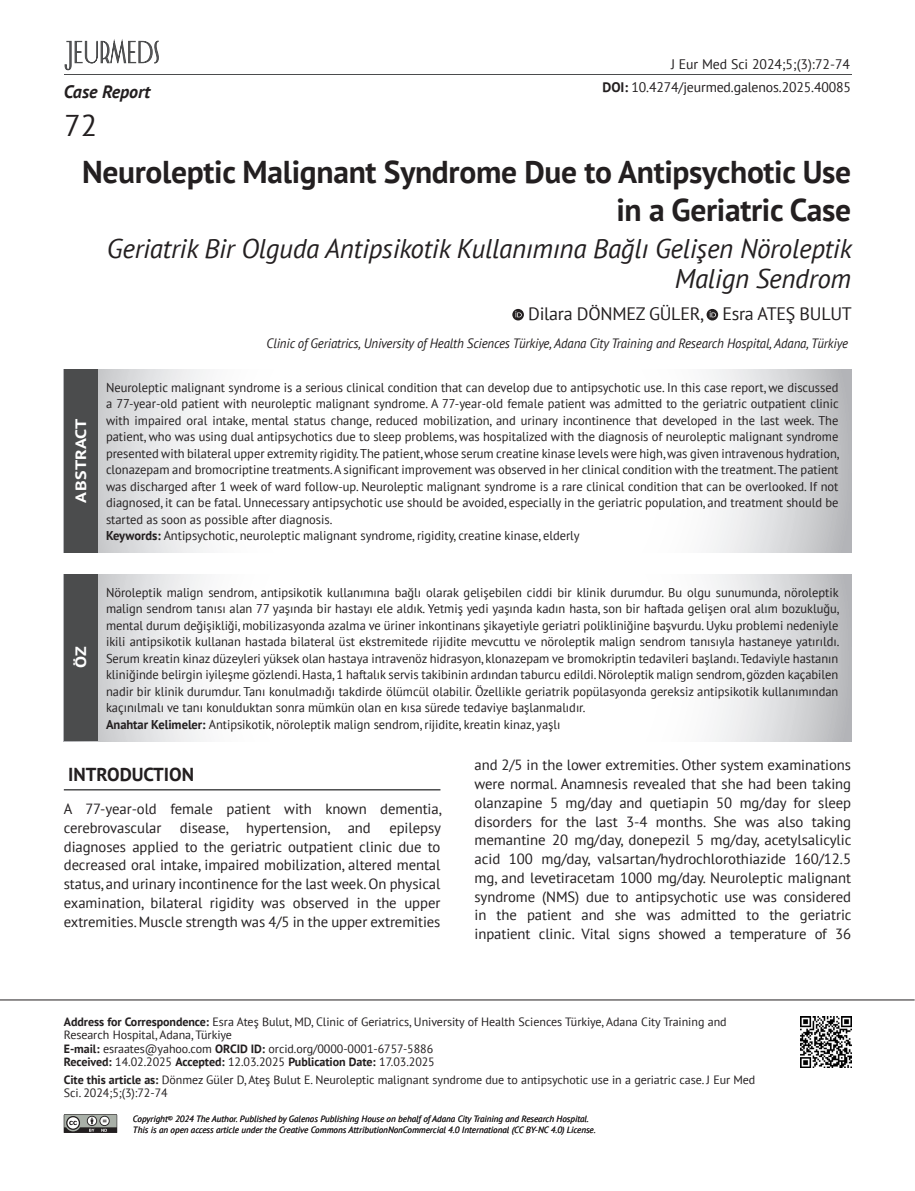
<style>
.page{position:relative;width:915px;height:1191px;background:#fff}
.page>*{position:absolute;margin:0;border:0;box-sizing:border-box;transform-origin:0 0}
._1__BASLIK{font:700 31.5px/37.8px "PT Sans";letter-spacing:-.01em;color:#231f20;text-align:right}
.t1{font:30px "PT Sans";color:#231f20}
._2__BASLIK{font:italic 27px/30px "PT Sans";letter-spacing:-.01em;color:#231f20;text-align:right}
.ARA_BASLIK{font:700 18.75px "PT Sans";color:#231f20}
.YAZARLAR{font:18px "PT Sans";letter-spacing:-.015em;color:#231f20}
.t2{font:italic 700 18px "PT Sans";color:#231f20}
.ABSTRACT{font:700 15px "PT Sans";letter-spacing:.01em;color:#fff;scale:1.2 1}
.YAZI{font:14.7px/18.8px "PT Sans";letter-spacing:-.005em;color:#231f20;text-align:justify}
.DOI{font:13.8px "PT Sans";letter-spacing:-.01em;color:#231f20}
.SAYFA_ARA{font:13.8px "PT Sans";color:#231f20}
.KURUMLAR{font:italic 13.5px "PT Sans";letter-spacing:-.01em;color:#231f20;scale:.95 1}
.OZET{font:12.75px/16.5px "PT Sans";letter-spacing:-.005em;color:#231f20;text-align:justify}
.ADRES-Y{font:12px/13.5px "PT Sans";letter-spacing:-.005em;color:#231f20}
.cite_as_yazı{font:12px/13.5px "PT Sans";letter-spacing:-.005em;color:#231f20}
.ADRES-Y-2{font:700 12px "PT Sans";letter-spacing:-.005em;color:#231f20}
.t3{font:italic 9px/10.5px "PT Sans";color:#231f20}
.s1{font-weight:700}
.s2{font-weight:400}
</style>
<div class="page">
<hr style="left:64px;top:75px;width:786px;height:1px;background:#4b4c4d">
<svg style="left:65px;top:39px;width:94px;height:31px"></svg>
<svg style="left:64px;top:1114px;width:53px;height:18px"></svg>
<hr style="left:0;top:999px;width:914px;height:1px;background:#231f20">
<img style="left:800px;top:1016px;width:50px;height:51px">
<svg style="left:512px;top:309px;width:11px;height:11px"></svg>
<svg style="left:515px;top:311px;width:6px;height:6px"></svg>
<svg style="left:706px;top:309px;width:12px;height:11px"></svg>
<svg style="left:709px;top:311px;width:6px;height:6px"></svg>
<svg style="left:63px;top:369px;width:787px;height:184px"></svg>
<svg style="left:63px;top:574px;width:787px;height:167px"></svg>
<div style="left:64px;top:369px;width:33px;height:184px;background:#4b4c4d"></div>
<div style="left:64px;top:574px;width:33px;height:167px;background:#4b4c4d"></div>
<hr style="left:64px;top:789px;width:376px;height:1px;background:#4b4c4d">
<h3 class="t2" style="left:64px;top:79px;width:88px">Case Report</h3>
<h2 class="t1" style="left:64px;top:106px;width:34px">72</h2>
<p class="SAYFA_ARA" style="left:670px;top:55px;width:180px">J Eur Med Sci 2024;5;(3):72-74</p>
<p class="DOI" style="left:602px;top:79px;width:250px"><span class="s1">DOI:</span> 10.4274/jeurmed.galenos.2025.40085</p>
<p class="_1__BASLIK" style="left:82px;top:152px;width:770px">Neuroleptic Malignant Syndrome Due to Antipsychotic Use in a Geriatric Case</p>
<p class="_2__BASLIK" style="left:107px;top:233px;width:746px">Geriatrik Bir Olguda Antipsikotik Kullanımına Bağlı Gelişen Nöroleptik<br>Malign Sendrom</p>
<p class="YAZARLAR" style="left:528px;top:302px;width:325px">Dilara DÖNMEZ GÜLER, Esra ATEŞ BULUT</p>
<p class="ABSTRACT" style="left:71px;top:502px;width:71px;rotate:-90deg">ABSTRACT</p>
<p class="ABSTRACT" style="left:71px;top:668px;width:20px;rotate:-90deg">ÖZ</p>
<p class="KURUMLAR" style="left:266px;top:334px;width:613px">Clinic of Geriatrics, University of Health Sciences Türkiye, Adana City Training and Research Hospital, Adana, Türkiye</p>
<p class="OZET" style="left:106px;top:378px;width:734px">Neuroleptic malignant syndrome is a serious clinical condition that can develop due to antipsychotic use. In this case report, we discussed a 77-year-old patient with neuroleptic malignant syndrome. A 77-year-old female patient was admitted to the geriatric outpatient clinic with impaired oral intake, mental status change, reduced mobilization, and urinary incontinence that developed in the last week. The patient, who was using dual antipsychotics due to sleep problems, was hospitalized with the diagnosis of neuroleptic malignant syndrome presented with bilateral upper extremity rigidity. The patient, whose serum creatine kinase levels were high, was given intravenous hydration, clonazepam and bromocriptine treatments. A significant improvement was observed in her clinical condition with the treatment. The patient was discharged after 1 week of ward follow-up. Neuroleptic malignant syndrome is a rare clinical condition that can be overlooked. If not diagnosed, it can be fatal. Unnecessary antipsychotic use should be avoided, especially in the geriatric population, and treatment should be started as soon as possible after diagnosis.</p>
<p class="OZET" style="left:106px;top:527px;width:475px"><span class="s1">Keywords:</span> Antipsychotic, neuroleptic malignant syndrome, rigidity, creatine kinase, elderly</p>
<p class="OZET" style="left:106px;top:583px;width:734px">Nöroleptik malign sendrom, antipsikotik kullanımına bağlı olarak gelişebilen ciddi bir klinik durumdur. Bu olgu sunumunda, nöroleptik malign sendrom tanısı alan 77 yaşında bir hastayı ele aldık. Yetmiş yedi yaşında kadın hasta, son bir haftada gelişen oral alım bozukluğu, mental durum değişikliği, mobilizasyonda azalma ve üriner inkontinans şikayetiyle geriatri polikliniğine başvurdu. Uyku problemi nedeniyle ikili antipsikotik kullanan hastada bilateral üst ekstremitede rijidite mevcuttu ve nöroleptik malign sendrom tanısıyla hastaneye yatırıldı.<br>Serum kreatin kinaz düzeyleri yüksek olan hastaya intravenöz hidrasyon, klonazepam ve bromokriptin tedavileri başlandı. Tedaviyle hastanın kliniğinde belirgin iyileşme gözlendi. Hasta, 1 haftalık servis takibinin ardından taburcu edildi. Nöroleptik malign sendrom, gözden kaçabilen nadir bir klinik durumdur. Tanı konulmadığı takdirde ölümcül olabilir. Özellikle geriatrik popülasyonda gereksiz antipsikotik kullanımından kaçınılmalı ve tanı konulduktan sonra mümkün olan en kısa sürede tedaviye başlanmalıdır.</p>
<p class="OZET" style="left:106px;top:715px;width:456px"><span class="s1">Anahtar Kelimeler:</span> Antipsikotik, nöroleptik malign sendrom, rijidite, kreatin kinaz, yaşlı</p>
<p class="ARA_BASLIK" style="left:68px;top:761px;width:127px">INTRODUCTION</p>
<p class="YAZI" style="left:64px;top:799px;width:379px">A 77-year-old female patient with known dementia, cerebrovascular</p>
<p class="YAZI" style="left:64px;top:818px;width:378px;text-indent:325px">epilepsy diagnoses applied to the geriatric outpatient clinic due to decreased oral intake, impaired mobilization, altered mental status, and urinary incontinence for the last week. On physical examination, bilateral rigidity was observed in the upper extremities. Muscle strength was 4/5 in the upper extremities</p>
<p class="YAZI" style="left:180px;top:818px;width:192px">disease, hypertension, and</p>
<p class="YAZI" style="left:474px;top:755px;width:378px">and 2/5 in the lower extremities. Other system examinations were normal. Anamnesis revealed that she had been taking olanzapine 5 mg/day and quetiapin 50 mg/day for sleep disorders for the last 3-4 months. She was also taking memantine 20 mg/day, donepezil 5 mg/day, acetylsalicylic acid 100 mg/day, valsartan/hydrochlorothiazide 160/12.5 mg, and levetiracetam 1000 mg/day. Neuroleptic malignant syndrome (NMS) due to antipsychotic use was considered in the patient and she was admitted to the geriatric inpatient clinic. Vital signs showed a temperature of 36</p>
<p class="ADRES-Y" style="left:64px;top:1014px;width:664px"><span class="s1">Address for Correspondence:</span> Esra Ateş Bulut, MD, Clinic of Geriatrics, University of Health Sciences Türkiye, Adana City Training and<br>Research Hospital, Adana, Türkiye</p>
<p class="ADRES-Y" style="left:64px;top:1041px;width:371px"><span class="s1">E-mail:</span> esraates@yahoo.com <span class="s1">ORCID ID:</span> orcid.org/0000-0001-6757-5886</p>
<p class="ADRES-Y-2" style="left:64px;top:1054px;width:372px">Received: <span class="s2">14.02.2025</span> Accepted: <span class="s2">12.03.2025</span> Publication Date: <span class="s2">17.03.2025</span></p>
<p class="cite_as_yazı" style="left:64px;top:1072px;width:692px"><span class="s1">Cite this article as:</span> Dönmez Güler D, Ateş Bulut E. Neuroleptic malignant syndrome due to antipsychotic use in a geriatric case. J Eur Med<br>Sci. 2024;5;(3):72-74</p>
<p class="t3" style="left:133px;top:1113px;width:464px">Copyright<sup>©</sup> 2024 The Author. Published by Galenos Publishing House on behalf of Adana City Training and Research Hospital.<br>This is an open access article under the Creative Commons AttributionNonCommercial 4.0 International (CC BY-NC 4.0) License.</p>
</div>
